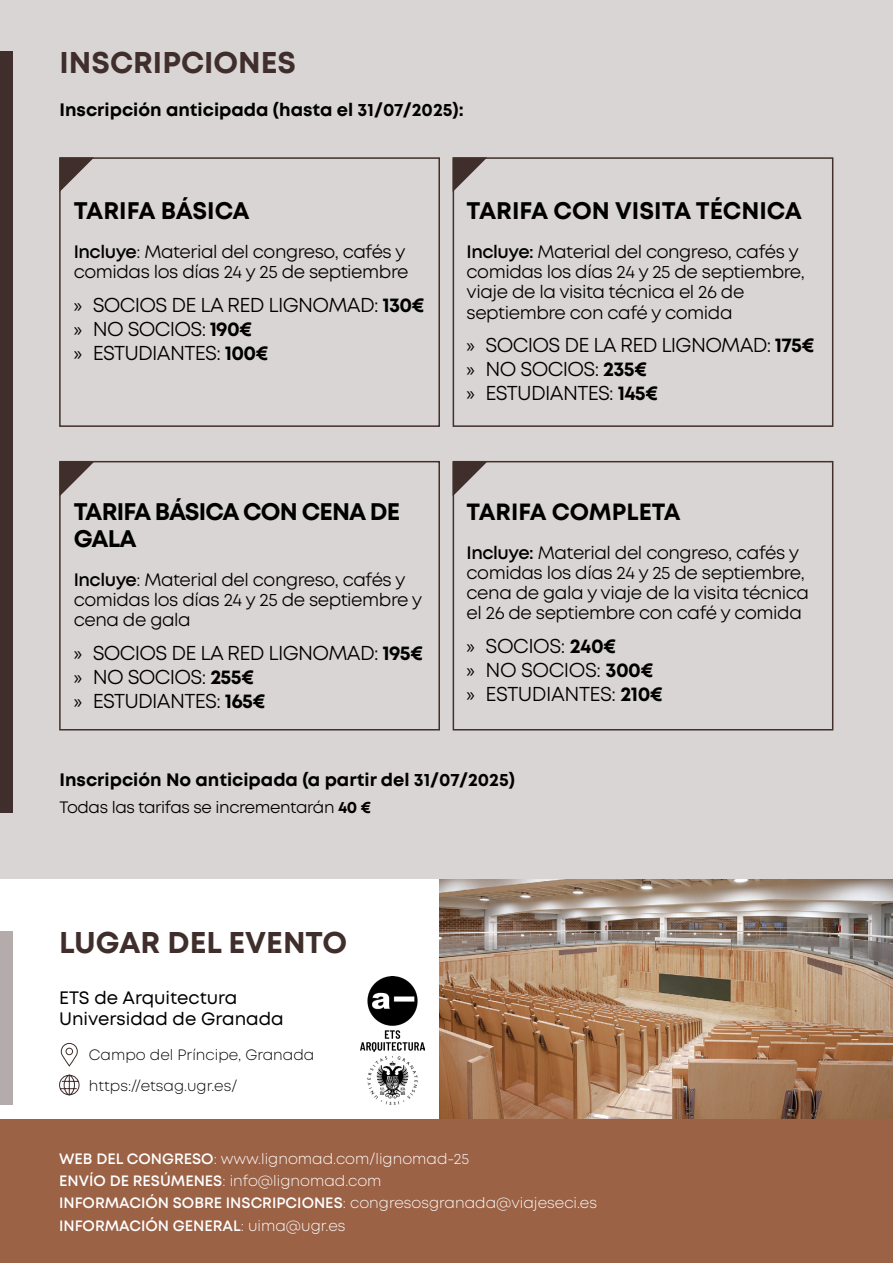
<style>
.page{position:relative;width:893px;height:1263px;background:#fff}
.page>*{position:absolute;margin:0;border:0;box-sizing:border-box;transform-origin:0 0}
.t1{font:700 30px "Mont";color:#3f2e2b}
.t2{font:700 24px/27px "Mont";letter-spacing:-.035em;color:#000}
.t3{font:700 24px "Mont";color:#000}
.t4{font:700 24px "Mont";letter-spacing:-.01em;color:#000}
.t5{font:700 23.4px "Mont";color:#000}
.t6{font:20.1px/24.2px "Mont";letter-spacing:-.035em;color:#000}
.t7{font:18px/20.1px "Mont";letter-spacing:-.025em;color:#000}
.t8{font:700 18px "Mont";color:#000}
.t9{font:18px/21.6px "Mont";color:#000}
.t10{font:16.5px "Mont";letter-spacing:-.025em;color:#000}
.t11{font:300 15px/22.2px "Mont";color:#fff}
.t12{font:300 15px/30.8px "Mont";color:#000}
.s1{font-weight:600}
.s2{font-family:"Myriad Pro"}
.s3{font-weight:700}
</style>
<div class="page">
<img style="left:440px;top:878px;width:453px;height:241px">
<div style="left:0;top:0;width:893px;height:878px;background:#d9d5d4"></div>
<div style="left:0;top:51px;width:12px;height:762px;background:#3f2e2b"></div>
<div style="left:0;top:1119px;width:893px;height:144px;background:#9c6246"></div>
<svg style="left:62px;top:160px;width:30px;height:30px"></svg>
<svg style="left:62px;top:464px;width:30px;height:30px"></svg>
<svg style="left:456px;top:160px;width:29px;height:29px"></svg>
<svg style="left:456px;top:464px;width:29px;height:29px"></svg>
<div style="left:59px;top:157px;width:381px;height:270px;border:2px solid #423029"></div>
<div style="left:59px;top:461px;width:381px;height:269px;border:2px solid #423029"></div>
<div style="left:453px;top:157px;width:380px;height:270px;border:2px solid #423029"></div>
<div style="left:453px;top:461px;width:380px;height:269px;border:2px solid #423029"></div>
<img style="left:361px;top:977px;width:64px;height:128px">
<svg style="left:60px;top:1042px;width:18px;height:25px"></svg>
<svg style="left:59px;top:1074px;width:21px;height:21px"></svg>
<div style="left:0;top:931px;width:12px;height:174px;background:#b4acaa"></div>
<h1 class="t1" style="left:60px;top:43px;width:238px">INSCRIPCIONES</h1>
<p class="t8" style="left:60px;top:98px;width:406px">Inscripción anticipada (hasta el 31/07/2025):</p>
<h2 class="t4" style="left:74px;top:195px;width:178px">TARIFA BÁSICA</h2>
<p class="t7" style="left:74px;top:242px;width:336px"><span class="s1">Incluye</span>: Material del congreso, cafés y comidas los días 24 y 25 de septiembre</p>
<p class="t6" style="left:74px;top:293px;width:352px"><span class="s2">»</span> SOCIOS DE LA RED LIGNOMAD: <span class="s3">130€ </span><span class="s2">»</span> NO SOCIOS: <span class="s3">190€<br></span><span class="s2">»</span> ESTUDIANTES: <span class="s3">100€</span></p>
<h2 class="t2" style="left:74px;top:498px;width:328px">TARIFA BÁSICA CON CENA DE<br>GALA</h2>
<p class="t7" style="left:74px;top:570px;width:350px"><span class="s1">Incluye</span>: Material del congreso, cafés y comidas los días 24 y 25 de septiembre y cena de gala</p>
<p class="t6" style="left:74px;top:641px;width:351px"><span class="s2">»</span> SOCIOS DE LA RED LIGNOMAD: <span class="s3">195€ </span><span class="s2">»</span> NO SOCIOS: <span class="s3">255€<br></span><span class="s2">»</span> ESTUDIANTES: <span class="s3">165€</span></p>
<h2 class="t3" style="left:467px;top:195px;width:337px">TARIFA CON VISITA TÉCNICA</h2>
<p class="t7" style="left:467px;top:242px;width:340px"><span class="s1">Incluye:</span> Material del congreso, cafés y comidas los días 24 y 25 de septiembre, viaje de la visita técnica el 26 de septiembre con café y comida</p>
<p class="t6" style="left:467px;top:333px;width:349px"><span class="s2">»</span> SOCIOS DE LA RED LIGNOMAD: <span class="s3">175€ </span><span class="s2">»</span> NO SOCIOS: <span class="s3">235€<br></span><span class="s2">»</span> ESTUDIANTES: <span class="s3">145€</span></p>
<p class="t5" style="left:467px;top:496px;width:216px">TARIFA COMPLETA</p>
<p class="t7" style="left:467px;top:542px;width:344px"><span class="s1">Incluye:</span> Material del congreso, cafés y comidas los días 24 y 25 de septiembre, cena de gala y viaje de la visita técnica el 26 de septiembre con café y comida</p>
<p class="t6" style="left:467px;top:634px;width:198px"><span class="s2">»</span> SOCIOS: <span class="s3">240€<br></span><span class="s2">»</span> NO SOCIOS: <span class="s3">300€ </span><span class="s2">»</span> ESTUDIANTES: <span class="s3">210€</span></p>
<p class="t8" style="left:60px;top:768px;width:457px">Inscripción No anticipada (a partir del 31/07/2025)</p>
<p class="t10" style="left:60px;top:796px;width:313px">Todas las tarifas se incrementarán <span class="s3">40 €</span></p>
<h1 class="t1" style="left:59px;top:923px;width:289px">LUGAR DEL EVENTO</h1>
<p class="t9" style="left:59px;top:987px;width:226px">ETS de Arquitectura<br>Universidad de Granada</p>
<p class="t12" style="left:89px;top:1040px;width:227px">Campo del Príncipe, Granada https://etsag.ugr.es/</p>
<p class="t11" style="left:59px;top:1148px;width:539px"><span class="s1">WEB DEL CONGRESO</span>: www.lignomad.com/lignomad-25<br><span class="s1">ENVÍO DE RESÚMENES</span>: info@lignomad.com<br><span class="s1">INFORMACIÓN SOBRE INSCRIPCIONES</span>: congresosgranada@viajeseci.es <span class="s1">INFORMACIÓN GENERAL</span>: uima@ugr.es</p>
</div>
